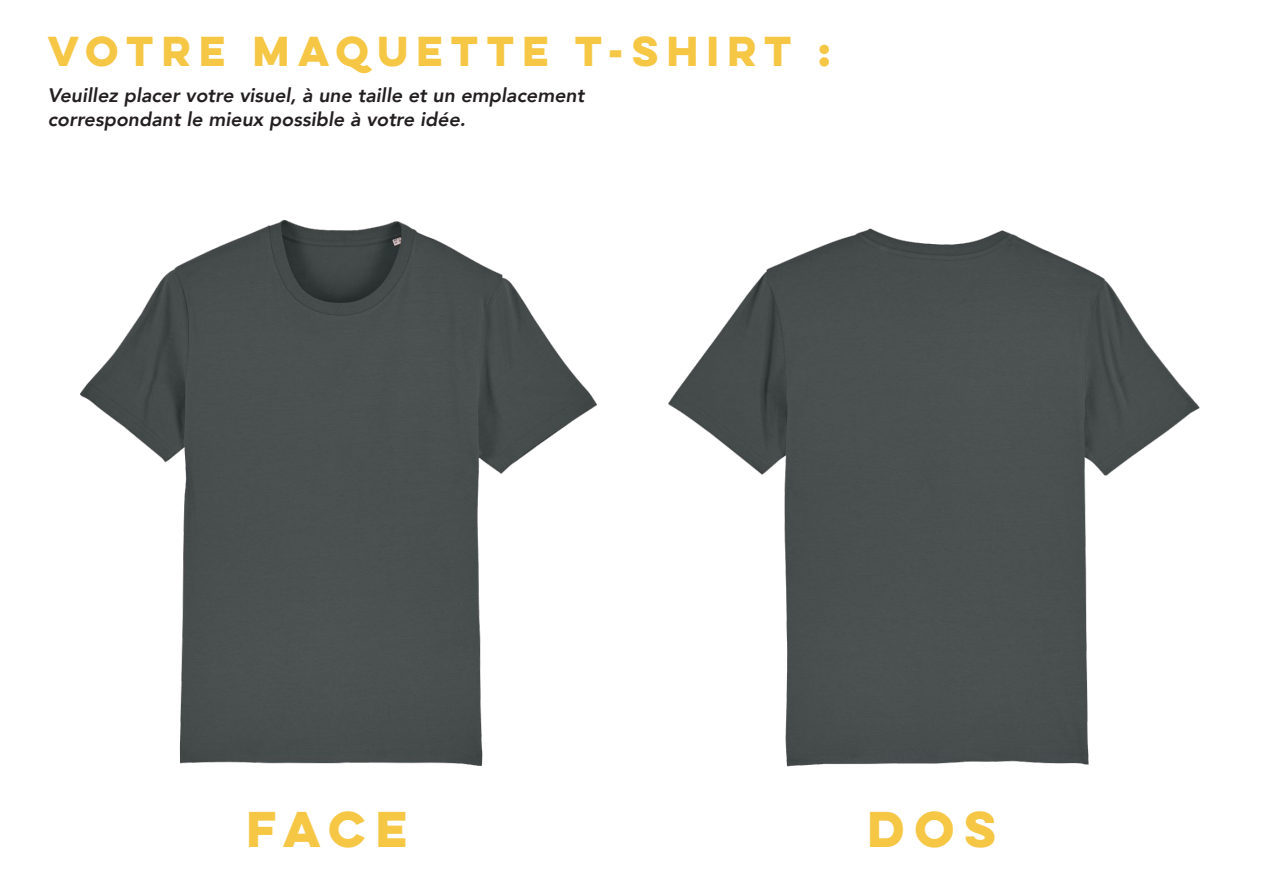
<style>
.page{position:relative;width:1263px;height:893px;background:#fff}
.page>*{position:absolute;margin:0;border:0;box-sizing:border-box;transform-origin:0 0}
.t1{font:700 45px "Lulo Clean One";color:#f5c745}
.t2{font:700 37.5px "Lulo Clean One";color:#f5c745}
.t3{font:italic 800 19.5px/23.4px "Avenir";color:#231f20}
</style>
<div class="page">
<img style="left:80px;top:220px;width:517px;height:546px">
<img style="left:668px;top:228px;width:532px;height:539px">
<p class="t2" style="left:48px;top:22px;width:793px">VOTRE MAQUETTE T-SHIRT :</p>
<p class="t3" style="left:48px;top:84px;width:538px">Veuillez placer votre visuel, à une taille et un emplacement correspondant le mieux possible à votre idée.</p>
<p class="t1" style="left:247px;top:795px;width:172px">FACE</p>
<p class="t1" style="left:867px;top:795px;width:140px">DOS</p>
</div>
